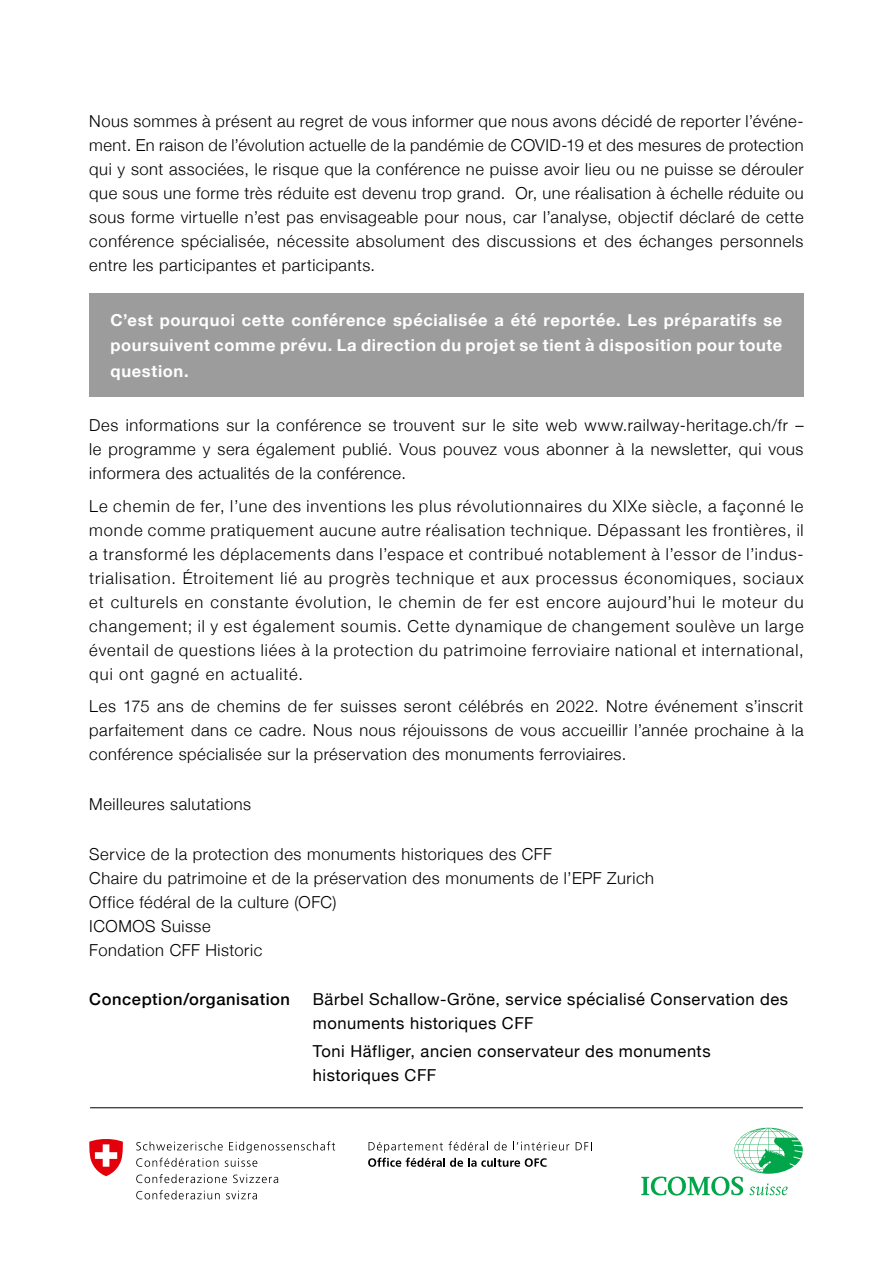
<style>
.page{position:relative;width:893px;height:1263px;background:#fff}
.page>*{position:absolute;margin:0;border:0;box-sizing:border-box;transform-origin:0 0}
.t1{font:300 16.5px/24px "Helvetica Neue";letter-spacing:.035em;color:#000;text-align:justify}
.t2{font:700 16.5px/25.5px "Helvetica Neue";letter-spacing:.04em;color:#fff;text-align:justify}
.t3{font:16.5px/24px "Helvetica Neue";letter-spacing:.035em;color:#000}
.t4{font:500 16.5px "Helvetica Neue";letter-spacing:.035em;color:#000}
</style>
<div class="page">
<svg style="left:641px;top:1128px;width:162px;height:67px"></svg>
<svg style="left:576px;top:1142px;width:16px;height:8px"></svg>
<svg style="left:368px;top:1141px;width:201px;height:26px"></svg>
<svg style="left:136px;top:1141px;width:199px;height:26px"></svg>
<svg style="left:136px;top:1174px;width:91px;height:9px"></svg>
<svg style="left:233px;top:1174px;width:45px;height:9px"></svg>
<svg style="left:136px;top:1190px;width:84px;height:9px"></svg>
<svg style="left:226px;top:1191px;width:31px;height:8px"></svg>
<svg style="left:89px;top:1139px;width:34px;height:37px"></svg>
<hr style="left:90px;top:1107px;width:713px;height:1px;background:#000">
<div style="left:89px;top:293px;width:715px;height:104px;background:#9c9c9d"></div>
<p class="t1" style="left:89px;top:107px;width:716px">Nous sommes à présent au regret de vous informer que nous avons décidé de reporter l’événe&shy;ment. En raison de l’évolution actuelle de la pandémie de COVID-19 et des mesures de protection qui y sont associées, le risque que la conférence ne puisse avoir lieu ou ne puisse se dérouler que sous une forme très réduite est devenu trop grand. Or, une réalisation à échelle réduite ou sous forme virtuelle n’est pas envisageable pour nous, car l’analyse, objectif déclaré de cette conférence spécialisée, nécessite absolument des discussions et des échanges personnels entre les participantes et participants.</p>
<p class="t2" style="left:111px;top:307px;width:673px">C’est pourquoi cette conférence spécialisée a été reportée. Les préparatifs se poursuivent comme prévu. La direction du projet se tient à disposition pour toute question.</p>
<p class="t1" style="left:89px;top:412px;width:716px">Des informations sur la conférence se trouvent sur le site web www.railway-heritage.ch/fr – le programme y sera également publié. Vous pouvez vous abonner à la newsletter, qui vous informera des actualités de la conférence.</p>
<p class="t1" style="left:89px;top:493px;width:716px">Le chemin de fer, l’une des inventions les plus révolutionnaires du XIXe siècle, a façonné le monde comme pratiquement aucune autre réalisation technique. Dépassant les frontières, il a transformé les déplacements dans l’espace et contribué notablement à l’essor de l’indus&shy;trialisation. Étroitement lié au progrès technique et aux processus économiques, sociaux et culturels en constante évolution, le chemin de fer est encore aujourd’hui le moteur du changement; il y est également soumis. Cette dynamique de changement soulève un large éventail de questions liées à la protection du patrimoine ferroviaire national et international, qui ont gagné en actualité.</p>
<p class="t1" style="left:89px;top:693px;width:716px">Les 175 ans de chemins de fer suisses seront célébrés en 2022. Notre événement s’inscrit parfaitement dans ce cadre. Nous nous réjouissons de vous accueillir l’année prochaine à la conférence spécialisée sur la préservation des monuments ferroviaires.</p>
<p class="t1" style="left:89px;top:791px;width:163px">Meilleures salutations</p>
<p class="t1" style="left:89px;top:840px;width:566px;text-align:left">Service de la protection des monuments historiques des CFF<br>Chaire du patrimoine et de la préservation des monuments de l’EPF Zurich Office fédéral de la culture (OFC)<br>ICOMOS Suisse<br>Fondation CFF Historic</p>
<p class="t4" style="left:89px;top:986px;width:202px">Conception/organisation</p>
<p class="t3" style="left:313px;top:988px;width:477px">Bärbel Schallow-Gröne, service spécialisé Conservation des monuments historiques CFF</p>
<p class="t3" style="left:313px;top:1040px;width:399px">Toni Häfliger, ancien conservateur des monuments historiques CFF</p>
</div>
